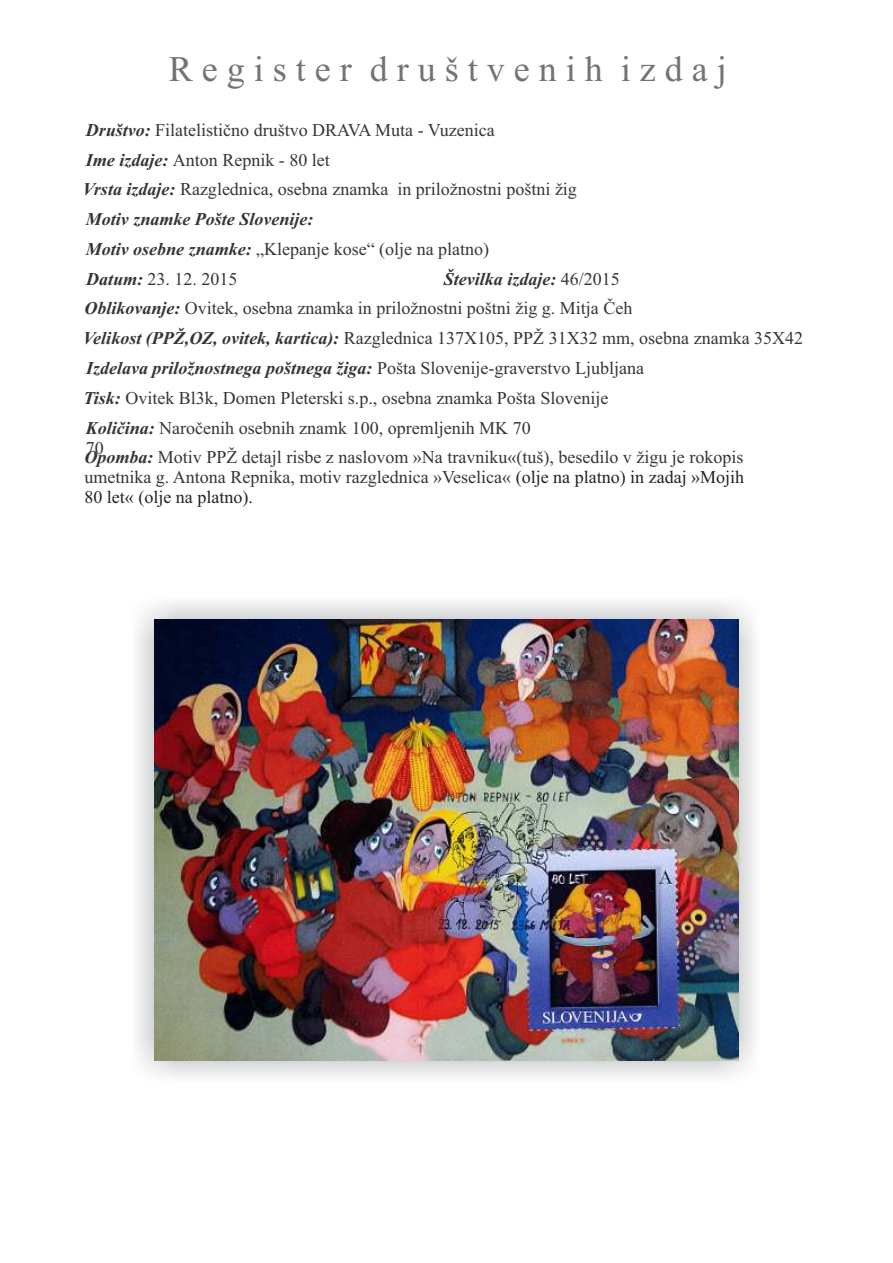
<style>
.page{position:relative;width:893px;height:1263px;background:#fff}
.page>*{position:absolute;margin:0;border:0;box-sizing:border-box;transform-origin:0 0}
.t1{font:36px "Times New Roman";color:#727376}
.t2{font:18px/20px "Times New Roman";color:#373435}
.t3{font:italic 700 18px/30.3px "Times New Roman";color:#373435}
.s1{font-weight:700;font-style:italic}
.s2{font-weight:400;font-style:normal}
.s3{color:#222}
</style>
<div class="page">
<img style="left:137px;top:602px;width:618px;height:475px">
<img style="left:154px;top:619px;width:584px;height:442px">
<h1 class="t1" style="left:169px;top:56px;width:559px">R e g i s t e r d r u š t v e n i h i z d a j</h1>
<p class="t2" style="left:83px;top:117px;width:495px;line-height:29.5px"><span class="s1">Društvo:</span> Filatelistično društvo DRAVA Muta - Vuzenica<br><span class="s1">Ime izdaje:</span> Anton Repnik - 80 let<br><span class="s1">Vrsta izdaje:</span> Razglednica, osebna znamka in priložnostni poštni žig</p>
<p class="t3" style="left:86px;top:206px;width:405px">Motiv znamke Pošte Slovenije:<br>Motiv osebne znamke: <span class="s2">„Klepanje kose“ (olje na platno)</span></p>
<p class="t2" style="left:86px;top:271px;width:153px"><span class="s1">Datum:</span> 23. 12. 2015</p>
<p class="t3" style="left:444px;top:266px;width:177px">Številka izdaje: <span class="s2">46/2015</span></p>
<p class="t2" style="left:84px;top:300px;width:549px"><span class="s1">Oblikovanje:</span> Ovitek, osebna znamka in priložnostni poštni žig g. Mitja Čeh</p>
<p class="t2" style="left:83px;top:330px;width:721px"><span class="s1">Velikost (PPŽ,OZ, ovitek, kartica):</span> Razglednica 137X105, PPŽ 31X32 mm, osebna znamka 35X42</p>
<p class="t3" style="left:86px;top:355px;width:560px">Izdelava priložnostnega poštnega žiga: <span class="s2">Pošta Slovenije-graverstvo Ljubljana</span></p>
<p class="t2" style="left:84px;top:390px;width:526px"><span class="s1">Tisk:</span> Ovitek Bl3k, Domen Pleterski s.p., osebna znamka Pošta Slovenije</p>
<p class="t2" style="left:86px;top:419px;width:446px"><span class="s1">Količina:</span> Naročenih osebnih znamk 100, opremljenih MK 70<br>70</p>
<p class="t2" style="left:84px;top:449px;width:661px;text-align:justify"><span class="s1">Opomba:</span> Motiv PPŽ detajl risbe z naslovom »Na travniku«(tuš), besedilo v žigu je rokopis umetnika g. Antona Repnika, motiv razglednica »Veselica« <span class="s3">(olje na platno) in zadaj »Mojih 80 let« (olje na platno).</span></p>
</div>
